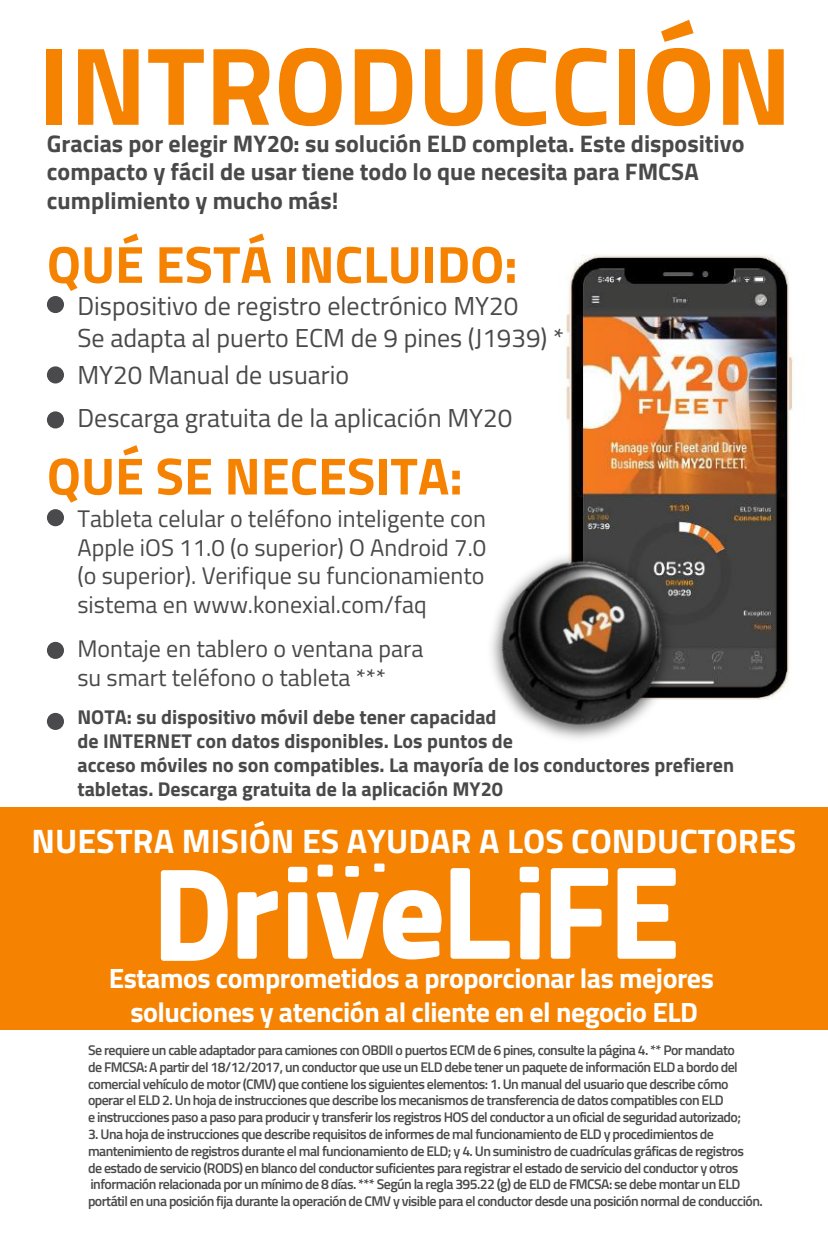
<style>
.page{position:relative;width:828px;height:1260px;background:#fff}
.page>*{position:absolute;margin:0;border:0;box-sizing:border-box;transform-origin:0 0}
.t1{font:700 111px "Titillium Web";color:#f58200}
.t2{font:700 52.2px "Titillium Web";color:#f58200}
.t3{font:700 34px "Titillium Web";color:#fff}
.t4{font:700 28px/33.6px "Titillium Web";letter-spacing:-.02em;color:#fff;text-align:center}
.t5{font:26px/31.2px "Titillium Web";color:#4a494a}
.t6{font:24px/28.8px "Titillium Web";color:#4a494a;text-align:justify}
.t7{font:700 24px/28.8px "Titillium Web";color:#4a494a}
.t8{font:700 20px/24px "Titillium Web";color:#4a494a}
.t9{font:600 14px/16.8px "Titillium Web";letter-spacing:-.04em;color:#4a494b}
</style>
<div class="page">
<img style="left:565px;top:254px;width:228px;height:445px">
<div style="left:0;top:808px;width:828px;height:222px;background:#f58200"></div>
<div style="left:47px;top:296px;width:17px;height:17px;background:#4a494b;border-radius:50%"></div>
<div style="left:47px;top:509px;width:17px;height:17px;background:#4a494b;border-radius:50%"></div>
<div style="left:47px;top:642px;width:17px;height:17px;background:#4a494b;border-radius:50%"></div>
<div style="left:47px;top:713px;width:17px;height:17px;background:#4a494b;border-radius:50%"></div>
<div style="left:47px;top:366px;width:17px;height:17px;background:#4a494b;border-radius:50%"></div>
<div style="left:47px;top:411px;width:17px;height:17px;background:#4a494b;border-radius:50%"></div>
<img style="left:491px;top:526px;width:224px;height:213px">
<svg style="left:238px;top:891px;width:40px;height:68px"></svg>
<div style="left:288px;top:892px;width:19px;height:67px;background:#fff;border-radius:3px"></div>
<svg style="left:451px;top:868px;width:59px;height:91px"></svg>
<div style="left:520px;top:893px;width:20px;height:66px;background:#fff;border-radius:3px"></div>
<div style="left:288px;top:867px;width:19px;height:15px;background:#fff;border-radius:3px"></div>
<div style="left:345px;top:866px;width:14px;height:11px;background:#fff;border-radius:2px"></div>
<div style="left:374px;top:864px;width:11px;height:8px;background:#fff;border-radius:2px"></div>
<div style="left:318px;top:865px;width:15px;height:12px;background:#fff;border-radius:2px"></div>
<svg style="left:551px;top:868px;width:57px;height:91px"></svg>
<svg style="left:618px;top:868px;width:58px;height:91px"></svg>
<div style="left:520px;top:867px;width:19px;height:15px;background:#fff;border-radius:3px"></div>
<svg style="left:161px;top:870px;width:67px;height:91px"></svg>
<svg style="left:317px;top:890px;width:125px;height:69px"></svg>
<h1 class="t1" style="left:38px;top:1px;width:755px">INTRODUCCIÓN</h1>
<h3 class="t7" style="left:47px;top:128px;width:699px">Gracias por elegir MY20: su solución ELD completa. Este dispositivo compacto y fácil de usar tiene todo lo que necesita para FMCSA cumplimiento y mucho más!</h3>
<h2 class="t2" style="left:47px;top:225px;width:472px">QUÉ ESTÁ INCLUIDO:</h2>
<h3 class="t5" style="left:77px;top:289px;width:488px">Dispositivo de registro electrónico MY20<br>Se adapta al puerto ECM de 9 pines (J1939) *</h3>
<h3 class="t5" style="left:77px;top:358px;width:273px">MY20 Manual de usuario</h3>
<h3 class="t5" style="left:77px;top:401px;width:436px">Descarga gratuita de la aplicación MY20</h3>
<h2 class="t2" style="left:47px;top:436px;width:417px">QUÉ SE NECESITA:</h2>
<h3 class="t6" style="left:77px;top:503px;width:410px">Tableta celular o teléfono inteligente con Apple iOS 11.0 (o superior) O Android 7.0 (o superior). Verifique su funcionamiento sistema en www.konexial.com/faq</h3>
<h3 class="t6" style="left:77px;top:634px;width:348px">Montaje en tablero o ventana para su smart teléfono o tableta ***</h3>
<h3 class="t8" style="left:77px;top:704px;width:658px">NOTA: su dispositivo móvil debe tener capacidad<br>de INTERNET con datos disponibles. Los puntos de<br>acceso móviles no son compatibles. La mayoría de los conductores prefieren tabletas. Descarga gratuita de la aplicación MY20</h3>
<h3 class="t3" style="left:32px;top:815px;width:766px">NUESTRA MISIÓN ES AYUDAR A LOS CONDUCTORES</h3>
<h3 class="t4" style="left:109px;top:960px;width:607px">Estamos comprometidos a proporcionar las mejores soluciones y atención al cliente en el negocio ELD</h3>
<p class="t9" style="left:88px;top:1041px;width:655px">Se requiere un cable adaptador para camiones con OBDII o puertos ECM de 6 pines, consulte la página 4. ** Por mandato de FMCSA: A partir del 18/12/2017, un conductor que use un ELD debe tener un paquete de información ELD a bordo del comercial vehículo de motor (CMV) que contiene los siguientes elementos: 1. Un manual del usuario que describe cómo operar el ELD 2. Un hoja de instrucciones que describe los mecanismos de transferencia de datos compatibles con ELD<br>e instrucciones paso a paso para producir y transferir los registros HOS del conductor a un oficial de seguridad autorizado;</p>
<p class="t9" style="left:88px;top:1125px;width:676px">3. Una hoja de instrucciones que describe requisitos de informes de mal funcionamiento de ELD y procedimientos de mantenimiento de registros durante el mal funcionamiento de ELD; y 4. Un suministro de cuadrículas gráficas de registros<br>de estado de servicio (RODS) en blanco del conductor suficientes para registrar el estado de servicio del conductor y otros información relacionada por un mínimo de 8 días. *** Según la regla 395.22 (g) de ELD de FMCSA: se debe montar un ELD portátil en una posición fija durante la operación de CMV y visible para el conductor desde una posición normal de conducción.</p>
</div>
